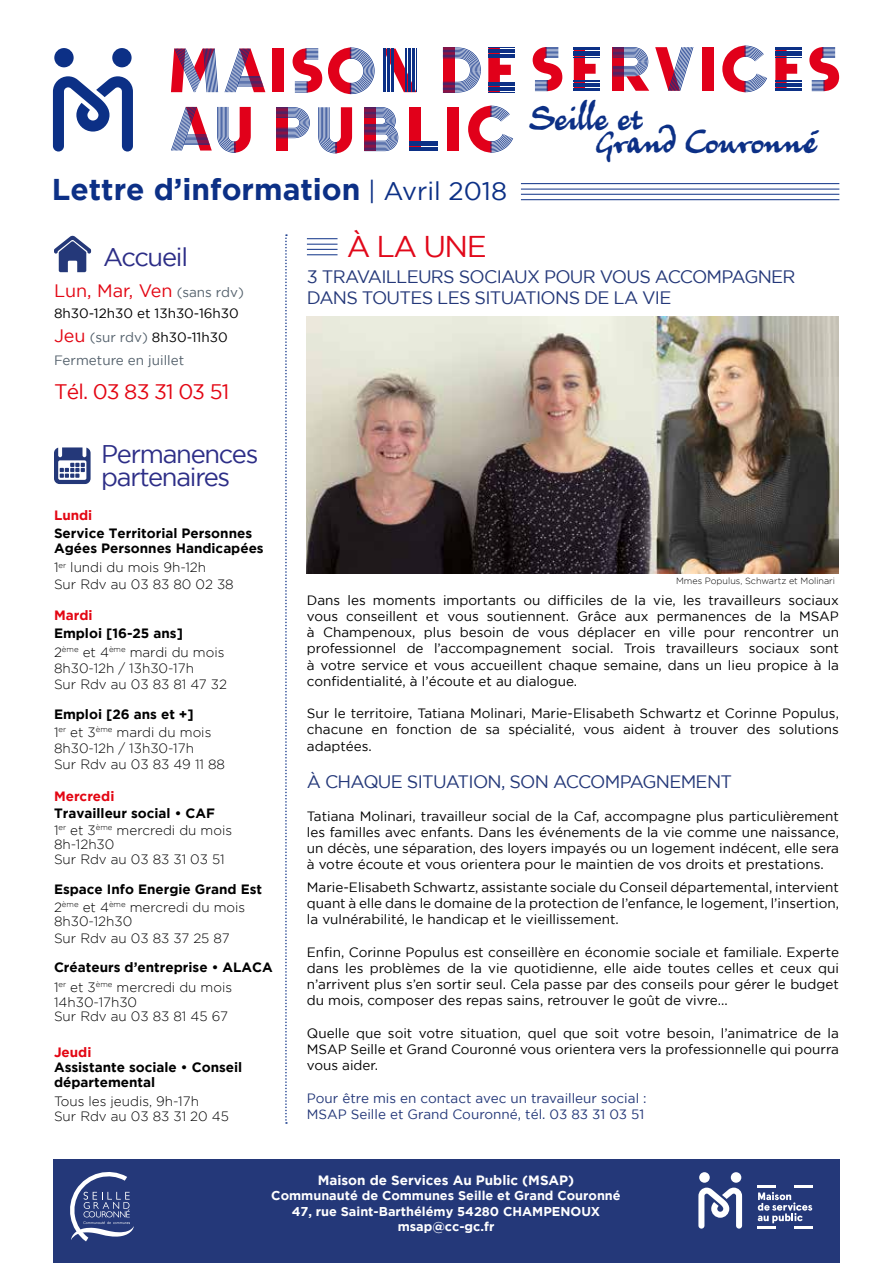
<style>
.page{position:relative;width:893px;height:1263px;background:#fff}
.page>*{position:absolute;margin:0;border:0;box-sizing:border-box;transform-origin:0 0}
.t1{font:39px "Juergen";color:#0c3086}
.t2{font:700 30px "Gotham";color:#0c3086}
.t3{font:30px "Gotham";color:#e1081a}
.t4{font:25.5px/22.5px "Gotham";letter-spacing:-.05em;color:#2d2e87}
.t5{font:21px "Gotham";letter-spacing:-.04em;color:#e30613}
.t6{font:18px/21px "Gotham";letter-spacing:-.04em;color:#243879}
.t7{font:18px "Gotham";color:#e30613}
.t8{font:13.5px/16.2px "Gotham";color:#000;text-align:justify}
.t9{font:700 13.5px/15px "Gotham";color:#000}
.t10{font:300 13.5px/16.2px "Gotham";color:#000}
.t11{font:13.5px/16.2px "Gotham";color:#243879}
.t12{font:700 13.5px "Gotham";color:#fff}
.t13{font:700 13.5px "Gotham";color:#e30613}
.t14{font:700 12.75px/15.3px "Gotham";color:#fff;text-align:center}
.t15{font:300 9px "Gotham";color:#000}
.s1{font-weight:400;font-size:25.5px}
.s2{font-size:13.5px;color:#54616c}
.s3{font-size:18px;color:#e30613}
.s4{color:#54616c}
.s5{font-weight:300}
</style>
<div class="page">
<svg style="left:443px;top:48px;width:38px;height:45px"></svg>
<svg style="left:488px;top:48px;width:27px;height:45px"></svg>
<div style="left:448px;top:107px;width:11px;height:44px;background:#e1001a"></div>
<svg style="left:364px;top:107px;width:34px;height:44px"></svg>
<svg style="left:468px;top:106px;width:45px;height:47px"></svg>
<div style="left:409px;top:107px;width:11px;height:44px;background:#e1001a"></div>
<svg style="left:409px;top:141px;width:28px;height:10px"></svg>
<div style="left:276px;top:107px;width:11px;height:44px;background:#e1001a"></div>
<svg style="left:276px;top:107px;width:34px;height:31px"></svg>
<svg style="left:318px;top:107px;width:34px;height:46px"></svg>
<svg style="left:171px;top:107px;width:80px;height:46px"></svg>
<div style="left:272px;top:49px;width:11px;height:43px;background:#e1001a"></div>
<svg style="left:225px;top:49px;width:40px;height:43px"></svg>
<svg style="left:171px;top:49px;width:47px;height:43px"></svg>
<svg style="left:386px;top:49px;width:30px;height:43px"></svg>
<hr style="left:405px;top:49px;width:1px;height:43px;background:#0c3086">
<hr style="left:406px;top:49px;width:1px;height:43px;background:#0c3086">
<hr style="left:408px;top:49px;width:1px;height:43px;background:#0c3086">
<hr style="left:409px;top:49px;width:1px;height:43px;background:#0c3086">
<hr style="left:410px;top:49px;width:1px;height:43px;background:#0c3086">
<hr style="left:412px;top:49px;width:1px;height:43px;background:#0c3086">
<hr style="left:413px;top:49px;width:1px;height:43px;background:#0c3086">
<hr style="left:414px;top:49px;width:1px;height:43px;background:#0c3086">
<hr style="left:416px;top:49px;width:1px;height:43px;background:#0c3086">
<hr style="left:383px;top:49px;width:1px;height:43px;background:#0c3086">
<hr style="left:384px;top:49px;width:1px;height:43px;background:#0c3086">
<hr style="left:385px;top:49px;width:1px;height:43px;background:#0c3086">
<hr style="left:387px;top:49px;width:1px;height:43px;background:#0c3086">
<hr style="left:388px;top:49px;width:1px;height:43px;background:#0c3086">
<hr style="left:389px;top:49px;width:1px;height:43px;background:#0c3086">
<hr style="left:391px;top:49px;width:1px;height:43px;background:#0c3086">
<hr style="left:392px;top:49px;width:1px;height:43px;background:#0c3086">
<hr style="left:393px;top:49px;width:1px;height:43px;background:#0c3086">
<svg style="left:328px;top:48px;width:47px;height:46px"></svg>
<svg style="left:293px;top:48px;width:29px;height:45px"></svg>
<div style="left:702px;top:47px;width:12px;height:44px;background:#e1001a"></div>
<svg style="left:722px;top:46px;width:45px;height:46px"></svg>
<svg style="left:775px;top:47px;width:26px;height:44px"></svg>
<svg style="left:574px;top:47px;width:26px;height:44px"></svg>
<svg style="left:655px;top:47px;width:38px;height:44px"></svg>
<svg style="left:809px;top:47px;width:30px;height:44px"></svg>
<svg style="left:533px;top:47px;width:29px;height:44px"></svg>
<svg style="left:613px;top:47px;width:36px;height:44px"></svg>
<div style="left:54px;top:48px;width:20px;height:19px;background:#0c3086;border-radius:50%"></div>
<div style="left:112px;top:48px;width:20px;height:19px;background:#0c3086;border-radius:50%"></div>
<svg style="left:53px;top:76px;width:80px;height:76px"></svg>
<svg style="left:285px;top:234px;width:2px;height:890px"></svg>
<div style="left:53px;top:1159px;width:786px;height:104px;background:#243879"></div>
<svg style="left:54px;top:236px;width:37px;height:36px"></svg>
<div style="left:699px;top:1172px;width:11px;height:11px;background:#fff;border-radius:50%"></div>
<div style="left:731px;top:1172px;width:10px;height:11px;background:#fff;border-radius:50%"></div>
<svg style="left:698px;top:1187px;width:44px;height:41px"></svg>
<svg style="left:757px;top:1185px;width:56px;height:43px"></svg>
<svg style="left:70px;top:1172px;width:64px;height:69px"></svg>
<img style="left:307px;top:317px;width:531px;height:256px">
<hr style="left:521px;top:183px;width:318px;height:1px;background:#0c3086">
<hr style="left:521px;top:189px;width:318px;height:1px;background:#0c3086">
<hr style="left:521px;top:194px;width:318px;height:1px;background:#0c3086">
<hr style="left:521px;top:199px;width:318px;height:1px;background:#0c3086">
<hr style="left:307px;top:238px;width:31px;height:1px;background:#0c3086">
<hr style="left:307px;top:244px;width:31px;height:1px;background:#0c3086">
<hr style="left:307px;top:249px;width:31px;height:1px;background:#0c3086">
<hr style="left:307px;top:254px;width:31px;height:1px;background:#0c3086">
<svg style="left:54px;top:447px;width:37px;height:37px"></svg>
<h2 class="t2" style="left:52px;top:172px;width:457px">Lettre d’information <span class="s1">| Avril 2018</span></h2>
<h1 class="t1" style="left:529px;top:89px;width:115px">Seille et</h1>
<h1 class="t1" style="left:596px;top:112px;width:222px">Grand Couronné</h1>
<h3 class="t4" style="left:103px;top:246px;width:86px">Accueil</h3>
<h3 class="t7" style="left:54px;top:281px;width:191px">Lun, Mar, Ven <span class="s2">(sans rdv)</span></h3>
<p class="t8" style="left:54px;top:301px;width:186px;line-height:23.7px;text-align:left">8h30-12h30 et 13h30-16h30<br><span class="s3">Jeu</span> <span class="s4">(sur rdv)</span> 8h30-11h30<br><span class="s4">Fermeture en juillet</span></p>
<h3 class="t5" style="left:54px;top:380px;width:177px">Tél. 03 83 31 03 51</h3>
<h3 class="t4" style="left:101px;top:443px;width:159px">Permanences partenaires</h3>
<p class="t13" style="left:54px;top:508px;width:40px">Lundi</p>
<p class="t9" style="left:54px;top:525px;width:211px">Service Territorial Personnes<br>Agées Personnes Handicapées</p>
<p class="t10" style="left:54px;top:559px;width:181px">1<sup>er</sup> lundi du mois 9h-12h<br>Sur Rdv au 03 83 80 02 38</p>
<p class="t13" style="left:54px;top:607px;width:40px">Mardi</p>
<p class="t9" style="left:54px;top:623px;width:172px;line-height:19.2px">Emploi [16-25 ans]<br><span class="s5">2</span><sup>ème</sup> <span class="s5">et 4</span><sup>ème</sup> <span class="s5">mardi du mois</span></p>
<p class="t10" style="left:54px;top:660px;width:175px">8h30-12h / 13h30-17h<br>Sur Rdv au 03 83 81 47 32</p>
<p class="t9" style="left:54px;top:705px;width:159px;line-height:17.7px">Emploi [26 ans et +]<br><span class="s5">1</span><sup>er</sup> <span class="s5">et 3</span><sup>ème</sup> <span class="s5">mardi du mois</span></p>
<p class="t10" style="left:54px;top:740px;width:173px">8h30-12h / 13h30-17h<br>Sur Rdv au 03 83 49 11 88</p>
<p class="t13" style="left:54px;top:788px;width:62px">Mercredi</p>
<p class="t9" style="left:54px;top:805px;width:180px;line-height:16.2px">Travailleur social • CAF<br><span class="s5">1</span><sup>er</sup> <span class="s5">et 3</span><sup>ème</sup> <span class="s5">mercredi du mois</span></p>
<p class="t10" style="left:54px;top:837px;width:172px;line-height:14.7px">8h-12h30<br>Sur Rdv au 03 83 31 03 51</p>
<p class="t9" style="left:54px;top:880px;width:210px;line-height:17.7px">Espace Info Energie Grand Est<br><span class="s5">2</span><sup>ème</sup> <span class="s5">et 4</span><sup>ème</sup> <span class="s5">mercredi du mois</span></p>
<p class="t10" style="left:54px;top:913px;width:177px">8h30-12h30<br>Sur Rdv au 03 83 37 25 87</p>
<p class="t9" style="left:54px;top:958px;width:220px;line-height:19.2px">Créateurs d’entreprise • ALACA<br><span class="s5">1</span><sup>er</sup> <span class="s5">et 3</span><sup>ème</sup> <span class="s5">mercredi du mois</span></p>
<p class="t10" style="left:54px;top:994px;width:175px;line-height:14.7px">14h30-17h30<br>Sur Rdv au 03 83 81 45 67</p>
<p class="t13" style="left:54px;top:1044px;width:39px">Jeudi</p>
<p class="t9" style="left:54px;top:1059px;width:190px">Assistante sociale • Conseil départemental</p>
<p class="t10" style="left:54px;top:1094px;width:177px;line-height:14.7px">Tous les jeudis, 9h-17h<br>Sur Rdv au 03 83 31 20 45</p>
<h2 class="t3" style="left:347px;top:230px;width:142px">À LA UNE</h2>
<h3 class="t6" style="left:307px;top:266px;width:490px">3 TRAVAILLEURS SOCIAUX POUR VOUS ACCOMPAGNER<br>DANS TOUTES LES SITUATIONS DE LA VIE</h3>
<p class="t15" style="left:676px;top:575px;width:161px">Mmes Populus, Schwartz et Molinari</p>
<p class="t8" style="left:307px;top:592px;width:534px">Dans les moments importants ou difficiles de la vie, les travailleurs sociaux vous conseillent et vous soutiennent. Grâce aux permanences de la MSAP à Champenoux, plus besoin de vous déplacer en ville pour rencontrer un professionnel de l’accompagnement social. Trois travailleurs sociaux sont à votre service et vous accueillent chaque semaine, dans un lieu propice à la confidentialité, à l’écoute et au dialogue.</p>
<p class="t8" style="left:307px;top:705px;width:534px">Sur le territoire, Tatiana Molinari, Marie-Elisabeth Schwartz et Corinne Populus, chacune en fonction de sa spécialité, vous aident à trouver des solutions adaptées.</p>
<h3 class="t6" style="left:307px;top:771px;width:427px">À CHAQUE SITUATION, SON ACCOMPAGNEMENT</h3>
<p class="t8" style="left:307px;top:808px;width:534px">Tatiana Molinari, travailleur social de la Caf, accompagne plus particulièrement les familles avec enfants. Dans les événements de la vie comme une naissance, un décès, une séparation, des loyers impayés ou un logement indécent, elle sera à votre écoute et vous orientera pour le maintien de vos droits et prestations.</p>
<p class="t8" style="left:307px;top:879px;width:534px">Marie-Elisabeth Schwartz, assistante sociale du Conseil départemental, intervient quant à elle dans le domaine de la protection de l’enfance, le logement, l’insertion, la vulnérabilité, le handicap et le vieillissement.</p>
<p class="t8" style="left:307px;top:944px;width:534px">Enfin, Corinne Populus est conseillère en économie sociale et familiale. Experte dans les problèmes de la vie quotidienne, elle aide toutes celles et ceux qui n’arrivent plus s’en sortir seul. Cela passe par des conseils pour gérer le budget du mois, composer des repas sains, retrouver le goût de vivre...</p>
<p class="t8" style="left:307px;top:1025px;width:534px">Quelle que soit votre situation, quel que soit votre besoin, l’animatrice de la MSAP Seille et Grand Couronné vous orientera vers la professionnelle qui pourra vous aider.</p>
<p class="t11" style="left:307px;top:1089px;width:341px">Pour être mis en contact avec un travailleur social :<br>MSAP Seille et Grand Couronné, tél. 03 83 31 03 51</p>
<p class="t12" style="left:318px;top:1172px;width:258px">Maison de Services Au Public (MSAP)</p>
<p class="t14" style="left:271px;top:1188px;width:351px">Communauté de Communes Seille et Grand Couronné<br>47, rue Saint-Barthélémy 54280 CHAMPENOUX msap@cc-gc.fr</p>
</div>
